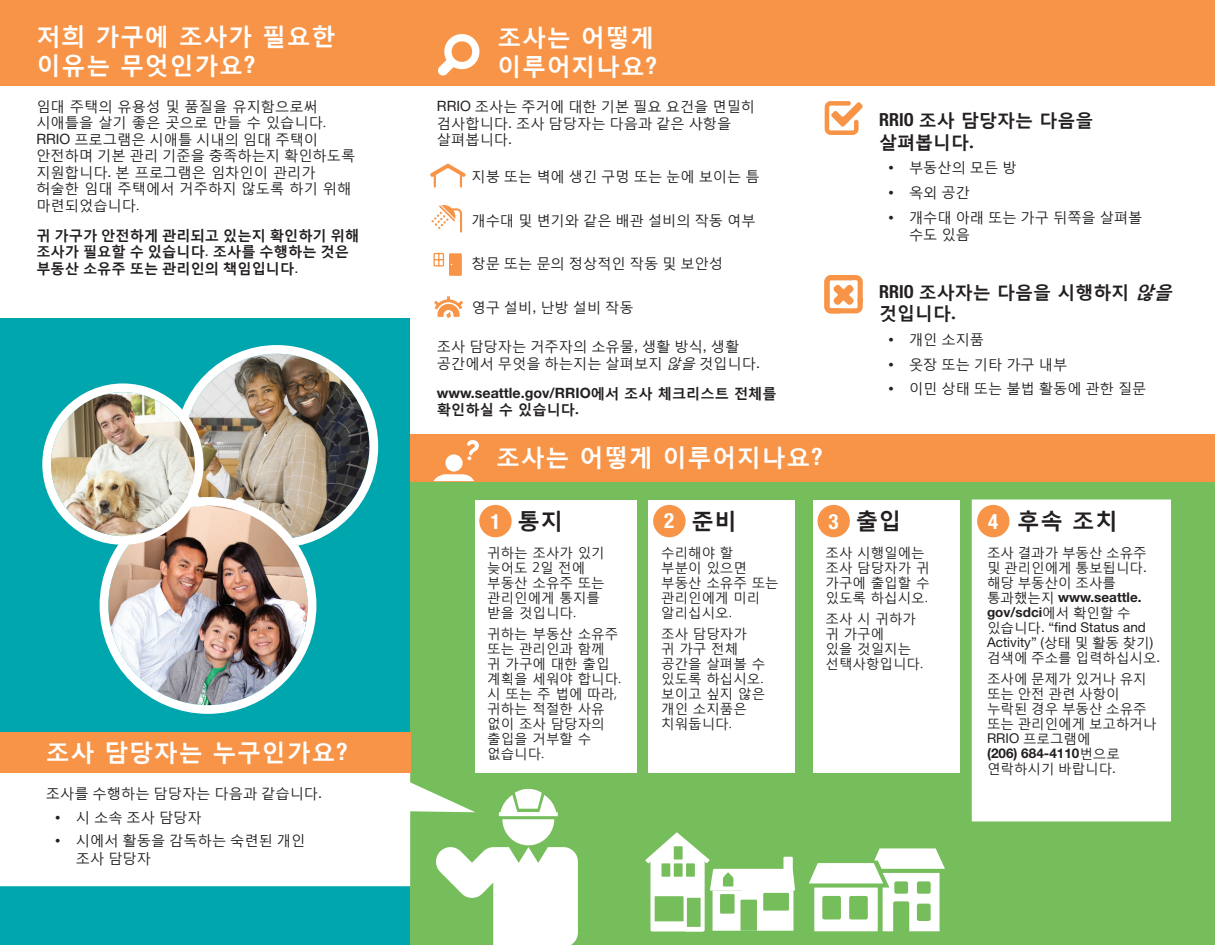
<style>
.page{position:relative;width:1215px;height:945px;background:#fff}
.page>*{position:absolute;margin:0;border:0;box-sizing:border-box;transform-origin:0 0}
.t1{font:700 24px/28.8px "Malgun Gothic";letter-spacing:.03em;color:#fff}
.t2{font:700 22.5px "Malgun Gothic";letter-spacing:.03em;color:#231f20}
.t3{font:700 condensed 21px "Helvetica Neue";color:#fff}
.t4{font:700 18px/21.6px "Malgun Gothic";color:#231f20}
.t5{font:14.25px/16.5px "Malgun Gothic";color:#231f20}
.t6{font:700 14.25px/16.5px "Malgun Gothic";color:#231f20}
.t7{font:13.5px/15px "Malgun Gothic";color:#231f20}
.s1{font-family:"Helvetica Neue";font-stretch:condensed}
.s2{font-family:"Helvetica Neue"}
.s3{font-family:"Helvetica Neue";font-weight:400}
.s4{font-style:italic}
.s5{font-family:"Helvetica Neue";font-weight:700}
</style>
<div class="page">
<div style="left:405px;top:478px;width:810px;height:467px;background:#76bd5b"></div>
<div style="left:407px;top:435px;width:808px;height:47px;background:#f79447"></div>
<div style="left:0;top:318px;width:410px;height:627px;background:#00a6ad"></div>
<div style="left:0;top:773px;width:435px;height:113px;background:#fff"></div>
<div style="left:0;top:0;width:1215px;height:85px;background:#f79447"></div>
<img style="left:184px;top:354px;width:185px;height:183px">
<div style="left:175px;top:345px;width:203px;height:203px;border:9px solid #fff;border-radius:50%"></div>
<img style="left:108px;top:506px;width:200px;height:199px;border-radius:100px">
<div style="left:100px;top:497px;width:216px;height:217px;border:9px solid #fff;border-radius:50%"></div>
<img style="left:51px;top:392px;width:144px;height:144px;border-radius:72px">
<div style="left:42px;top:383px;width:162px;height:162px;border:9px solid #fff;border-radius:50%"></div>
<svg style="left:430px;top:163px;width:36px;height:24px"></svg>
<svg style="left:431px;top:205px;width:31px;height:27px"></svg>
<svg style="left:434px;top:296px;width:29px;height:22px"></svg>
<svg style="left:433px;top:252px;width:12px;height:15px"></svg>
<div style="left:449px;top:253px;width:13px;height:23px;background:#f79447"></div>
<div style="left:475px;top:500px;width:162px;height:273px;background:#fff"></div>
<div style="left:649px;top:500px;width:146px;height:273px;background:#fff"></div>
<div style="left:813px;top:500px;width:146px;height:273px;background:#fff"></div>
<div style="left:0;top:733px;width:411px;height:40px;background:#f79447"></div>
<svg style="left:809px;top:848px;width:136px;height:83px"></svg>
<svg style="left:467px;top:440px;width:12px;height:21px"></svg>
<div style="left:445px;top:454px;width:18px;height:18px;background:#fff;border-radius:50%"></div>
<svg style="left:434px;top:474px;width:40px;height:7px"></svg>
<div style="left:972px;top:500px;width:199px;height:321px;background:#fff"></div>
<svg style="left:435px;top:789px;width:143px;height:156px"></svg>
<svg style="left:645px;top:832px;width:150px;height:100px"></svg>
<div style="left:763px;top:893px;width:26px;height:18px;background:#76bd5b"></div>
<svg style="left:438px;top:34px;width:42px;height:42px"></svg>
<svg style="left:825px;top:101px;width:38px;height:34px"></svg>
<svg style="left:824px;top:275px;width:39px;height:38px"></svg>
<div style="left:481px;top:506px;width:29px;height:30px;background:#f79447;border-radius:50%"></div>
<div style="left:479px;top:505px;width:33px;height:32px;border:3px solid #f79447;border-radius:50%"></div>
<div style="left:655px;top:506px;width:29px;height:30px;background:#f79447;border-radius:50%"></div>
<div style="left:653px;top:505px;width:33px;height:32px;border:3px solid #f79447;border-radius:50%"></div>
<div style="left:819px;top:506px;width:29px;height:30px;background:#f79447;border-radius:50%"></div>
<div style="left:818px;top:505px;width:32px;height:32px;border:3px solid #f79447;border-radius:50%"></div>
<div style="left:979px;top:506px;width:29px;height:30px;background:#f79447;border-radius:50%"></div>
<div style="left:977px;top:505px;width:32px;height:32px;border:3px solid #f79447;border-radius:50%"></div>
<p class="t1" style="left:37px;top:21px;width:300px">저희 가구에 조사가 필요한 이유는 무엇인가요<span class="s1">?</span></p>
<p class="t5" style="left:36px;top:98px;width:321px">임대 주택의 유용성 및 품질을 유지함으로써 시애틀을 살기 좋은 곳으로 만들 수 있습니다.<br><span class="s2">RRIO</span> 프로그램은 시애틀 시내의 임대 주택이 안전하며 기본 관리 기준을 충족하는지 확인하도록 지원합니다<span class="s2">.</span> 본 프로그램은 임차인이 관리가 허술한 임대 주택에서 거주하지 않도록 하기 위해 마련되었습니다.</p>
<p class="t6" style="left:36px;top:227px;width:325px">귀 가구가 안전하게 관리되고 있는지 확인하기 위해 조사가 필요할 수 있습니다<span class="s3">.</span> 조사를 수행하는 것은 부동산 소유주 또는 관리인의 책임입니다<span class="s3">.</span></p>
<p class="t1" style="left:46px;top:738px;width:303px">조사 담당자는 누구인가요<span class="s1">?</span></p>
<p class="t5" style="left:46px;top:785px;width:278px">조사를 수행하는 담당자는 다음과 같습니다<span class="s2">.</span></p>
<p class="t5" style="left:55px;top:809px;width:148px">• 시 소속 조사 담당자</p>
<p class="t5" style="left:76px;top:832px;width:231px;line-height:17.1px;text-indent:-21px">• 시에서 활동을 감독하는 숙련된 개인 조사 담당자</p>
<p class="t1" style="left:497px;top:22px;width:161px">조사는 어떻게 이루어지나요<span class="s1">?</span></p>
<p class="t5" style="left:437px;top:98px;width:320px"><span class="s2">RRIO</span> 조사는 주거에 대한 기본 필요 요건을 면밀히 검사합니다<span class="s2">.</span> 조사 담당자는 다음과 같은 사항을 살펴봅니다<span class="s2">.</span></p>
<p class="t5" style="left:471px;top:168px;width:290px">지붕 또는 벽에 생긴 구멍 또는 눈에 보이는 틈</p>
<p class="t5" style="left:471px;top:211px;width:286px">개수대 및 변기와 같은 배관 설비의 작동 여부</p>
<p class="t5" style="left:471px;top:255px;width:253px">창문 또는 문의 정상적인 작동 및 보안성</p>
<p class="t5" style="left:471px;top:298px;width:164px">영구 설비<span class="s2">,</span> 난방 설비 작동</p>
<p class="t5" style="left:437px;top:338px;width:325px">조사 담당자는 거주자의 소유물<span class="s2">,</span> 생활 방식<span class="s2">,</span> 생활 공간에서 무엇을 하는지는 살펴보지 <span class="s4">않을</span>것입니다<span class="s2">.</span></p>
<p class="t6" style="left:437px;top:385px;width:341px"><span class="s2">www.seattle.gov/RRIO</span>에서 조사 체크리스트 전체를 확인하실 수 있습니다.</p>
<p class="t1" style="left:496px;top:442px;width:328px">조사는 어떻게 이루어지나요<span class="s1">?</span></p>
<p class="t4" style="left:879px;top:109px;width:216px"><span class="s1">RRIO</span> 조사 담당자는 다음을 살펴봅니다.</p>
<p class="t5" style="left:888px;top:159px;width:130px">• 부동산의 모든 방</p>
<p class="t5" style="left:888px;top:184px;width:83px">• 옥외 공간</p>
<p class="t5" style="left:909px;top:208px;width:235px;line-height:17.1px;text-indent:-21px">• 개수대 아래 또는 가구 뒤쪽을 살펴볼 수도 있음</p>
<p class="t4" style="left:879px;top:281px;width:300px"><span class="s1">RRIO</span> 조사자는 다음을 시행하지 <span class="s4">않을 </span>것입니다.</p>
<p class="t5" style="left:888px;top:331px;width:98px">• 개인 소지품</p>
<p class="t5" style="left:888px;top:355px;width:181px">• 옷장 또는 기타 가구 내부</p>
<p class="t5" style="left:888px;top:380px;width:260px">• 이민 상태 또는 불법 활동에 관한 질문</p>
<p class="t2" style="left:856px;top:507px;width:47px">출입</p>
<p class="t7" style="left:826px;top:544px;width:106px">조사 시행일에는 조사 담당자가 귀 가구에 출입할 수 있도록 하십시오.</p>
<p class="t7" style="left:826px;top:611px;width:99px">조사 시 귀하가 귀 가구에<br>있을 것일지는 선택사항입니다.</p>
<p class="t2" style="left:1017px;top:507px;width:102px">후속 조치</p>
<p class="t7" style="left:987px;top:544px;width:175px">조사 결과가 부동산 소유주 및 관리인에게 통보됩니다<span class="s2">. </span>해당 부동산이 조사를 통과했는지 <span class="s5">www.seattle. gov/sdci</span>에서 확인할 수 있습니다<span class="s2">. “find Status and<br>Activity” (</span>상태 및 활동 찾기<span class="s2">) </span>검색에 주소를 입력하십시오<span class="s2">.</span></p>
<p class="t7" style="left:987px;top:671px;width:171px">조사에 문제가 있거나 유지 또는 안전 관련 사항이 누락된 경우 부동산 소유주 또는 관리인에게 보고하거나<br><span class="s2">RRIO</span> 프로그램에<br><span class="s5">(206) 684-4110</span>번으로 연락하시기 바랍니다<span class="s2">.</span></p>
<p class="t2" style="left:518px;top:507px;width:47px">통지</p>
<p class="t7" style="left:487px;top:544px;width:119px">귀하는 조사가 있기 늦어도 2일 전에 부동산 소유주 또는 관리인에게 통지를 받을 것입니다.</p>
<p class="t7" style="left:487px;top:626px;width:135px">귀하는 부동산 소유주 또는 관리인과 함께 귀 가구에 대한 출입 계획을 세워야 합니다. 시 또는 주 법에 따라, 귀하는 적절한 사유 없이 조사 담당자의 출입을 거부할 수 없습니다.</p>
<p class="t2" style="left:691px;top:507px;width:47px">준비</p>
<p class="t7" style="left:661px;top:544px;width:119px">수리해야 할<br>부분이 있으면 부동산 소유주 또는 관리인에게 미리 알리십시오.</p>
<p class="t7" style="left:661px;top:626px;width:106px">조사 담당자가<br>귀 가구 전체 공간을 살펴볼 수 있도록 하십시오. 보이고 싶지 않은 개인 소지품은 치워둡니다.</p>
<p class="t3" style="left:490px;top:509px;width:12px">1</p>
<p class="t3" style="left:664px;top:508px;width:12px">2</p>
<p class="t3" style="left:829px;top:509px;width:12px">3</p>
<p class="t3" style="left:988px;top:509px;width:12px">4</p>
</div>
